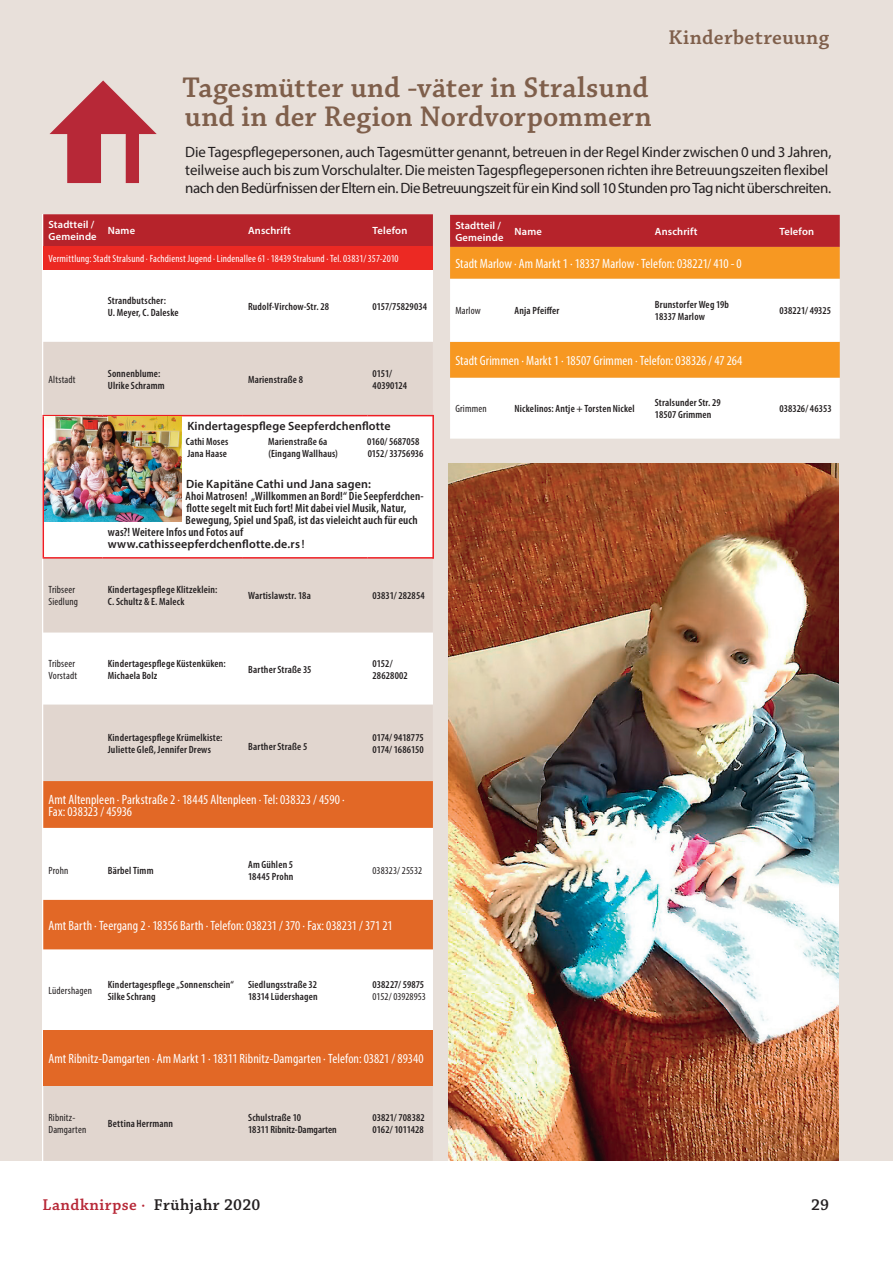
<style>
.page{position:relative;width:893px;height:1263px;background:#fff}
.page>*{position:absolute;margin:0;border:0;box-sizing:border-box;transform-origin:0 0}
.t1{font:600 30px/28.5px "Chaparral Pro";letter-spacing:.005em;color:#7f5f4b}
.t2{font:600 21px "Chaparral Pro";letter-spacing:.02em;color:#7f5f4b}
.t3{font:600 16.5px "Chaparral Pro";letter-spacing:.03em;color:#b72837}
.t4{font:600 16.5px "Chaparral Pro";color:#231f20}
.t5{font:15px/18px "Myriad Pro";letter-spacing:-.015em;color:#231f20}
.t6{font:condensed 13.5px/12px "Myriad Pro";letter-spacing:.005em;color:#fff}
.t7{font:600 condensed 12px "Myriad Pro";letter-spacing:.015em;color:#231f20}
.t8{font:600 12px "Myriad Pro";letter-spacing:.01em;color:#231f20}
.t9{font:600 condensed 10.5px/12px "Myriad Pro";letter-spacing:.02em;color:#231f20}
.t10{font:condensed 10.5px/12px "Myriad Pro";letter-spacing:.015em;color:#231f20}
.t11{font:condensed 10.5px "Myriad Pro";letter-spacing:.015em;color:#fff}
.t12{font:600 condensed 10.5px/12px "Myriad Pro";color:#231f20}
.t13{font:600 10.5px/12px "Myriad Pro";letter-spacing:.015em;color:#fff}
.t14{font:600 condensed 10.5px/12px "Myriad Pro";letter-spacing:-.005em;color:#231f20}
.t15{font:600 condensed 10.5px/12px "Myriad Pro";letter-spacing:-.01em;color:#231f20}
.s1{font-stretch:condensed}
.s2{color:#231f20}
</style>
<div class="page">
<div style="left:0;top:0;width:893px;height:1161px;background:#e8e0da"></div>
<svg style="left:50px;top:80px;width:107px;height:103px"></svg>
<div style="left:43px;top:214px;width:390px;height:32px;background:#b6232b"></div>
<div style="left:43px;top:246px;width:390px;height:24px;background:#ec2923"></div>
<div style="left:43px;top:270px;width:390px;height:72px;background:#fff"></div>
<svg style="left:43px;top:342px;width:390px;height:818px;fill:#e1d6cf"></svg>
<svg style="left:43px;top:781px;width:390px;height:168px;fill:#e26826"></svg>
<div style="left:43px;top:1030px;width:390px;height:56px;background:#e26826"></div>
<hr style="left:43px;top:462px;width:1px;height:95px;background:#ee1d23">
<hr style="left:43px;top:557px;width:60px;height:2px;background:#ee1d23">
<hr style="left:103px;top:557px;width:140px;height:2px;background:#ee1d23">
<hr style="left:243px;top:557px;width:124px;height:2px;background:#ee1d23">
<hr style="left:367px;top:557px;width:67px;height:2px;background:#ee1d23">
<hr style="left:43px;top:415px;width:60px;height:1px;background:#ee1d23">
<hr style="left:43px;top:416px;width:1px;height:46px;background:#ee1d23">
<hr style="left:103px;top:415px;width:140px;height:1px;background:#ee1d23">
<hr style="left:243px;top:415px;width:124px;height:1px;background:#ee1d23">
<hr style="left:367px;top:415px;width:67px;height:1px;background:#ee1d23">
<div style="left:450px;top:215px;width:390px;height:32px;background:#b6232b"></div>
<div style="left:450px;top:247px;width:390px;height:32px;background:#f79822"></div>
<svg style="left:450px;top:279px;width:390px;height:160px;fill:#fff"></svg>
<img style="left:44px;top:417px;width:137px;height:105px">
<hr style="left:432px;top:415px;width:2px;height:144px;background:#ee1d23">
<img style="left:449px;top:463px;width:390px;height:698px">
<h1 class="t1" style="left:182px;top:75px;width:471px">Tagesmütter und -väter in Stralsund und in der Region Nordvorpommern</h1>
<h2 class="t2" style="left:668px;top:25px;width:162px">Kinderbetreuung</h2>
<p class="t5" style="left:185px;top:143px;width:648px">Die Tagespflegepersonen, auch Tagesmütter genannt, betreuen in der Regel Kinder zwischen 0 und 3 Jahren, teilweise auch bis zum Vorschulalter. Die meisten Tagespflegepersonen richten ihre Betreuungszeiten flexibel nach den Bedürfnissen der Eltern ein. Die Betreuungszeit für ein Kind soll 10 Stunden pro Tag nicht überschreiten.</p>
<p class="t13" style="left:49px;top:218px;width:50px">Stadtteil /<br>Gemeinde</p>
<p class="t13" style="left:108px;top:224px;width:29px">Name</p>
<p class="t13" style="left:248px;top:224px;width:44px">Anschrift</p>
<p class="t13" style="left:373px;top:224px;width:36px">Telefon</p>
<p class="t11" style="left:49px;top:252px;width:352px">Vermittlung: Stadt Stralsund · Fachdienst Jugend · Lindenallee 61 · 18439 Stralsund · Tel. 03831/ 357-2010</p>
<p class="t9" style="left:108px;top:294px;width:72px">Strandbutscher:<br>U. Meyer, C. Daleske</p>
<p class="t9" style="left:248px;top:300px;width:82px">Rudolf-Virchow-Str. 28</p>
<p class="t9" style="left:373px;top:300px;width:56px">0157/75829034</p>
<p class="t10" style="left:49px;top:373px;width:29px">Altstadt</p>
<p class="t9" style="left:108px;top:367px;width:58px">Sonnenblume:<br>Ulrike Schramm</p>
<p class="t9" style="left:248px;top:373px;width:56px">Marienstraße 8</p>
<p class="t14" style="left:373px;top:367px;width:36px">0151/<br>40390124</p>
<p class="t8" style="left:187px;top:418px;width:205px">Kindertagespflege Seepferdchenflotte</p>
<p class="t9" style="left:186px;top:435px;width:44px">Cathi Moses</p>
<p class="t9" style="left:268px;top:435px;width:61px">Marienstraße 6a</p>
<p class="t9" style="left:367px;top:435px;width:54px">0160/ 5687058</p>
<p class="t9" style="left:187px;top:447px;width:41px">Jana Haase</p>
<p class="t9" style="left:268px;top:447px;width:71px">(Eingang Wallhaus)</p>
<p class="t14" style="left:368px;top:447px;width:57px">0152/ 33756936</p>
<p class="t8" style="left:186px;top:476px;width:186px">Die Kapitäne Cathi und Jana sagen:</p>
<p class="t7" style="left:186px;top:488px;width:240px">Ahoi Matrosen! „Willkommen an Bord!“ Die Seepferdchen-</p>
<p class="t7" style="left:186px;top:500px;width:221px">flotte segelt mit Euch fort! Mit dabei viel Musik, Natur,</p>
<p class="t7" style="left:186px;top:512px;width:234px">Bewegung, Spiel und Spaß, ist das vieleicht auch für euch</p>
<p class="t7" style="left:108px;top:524px;width:137px">was?! Weitere Infos und Fotos auf</p>
<p class="t8" style="left:108px;top:536px;width:198px">www.cathisseepferdchenflotte.de.rs <span class="s1">!</span></p>
<p class="t10" style="left:49px;top:583px;width:31px">Tribseer<br>Siedlung</p>
<p class="t9" style="left:108px;top:583px;width:111px">Kindertagespflege Klitzeklein:<br>C. Schultz &amp; E. Maleck</p>
<p class="t9" style="left:248px;top:589px;width:64px">Wartislawstr. 18a</p>
<p class="t9" style="left:373px;top:589px;width:54px">03831/ 282854</p>
<p class="t10" style="left:49px;top:657px;width:30px">Tribseer<br>Vorstadt</p>
<p class="t9" style="left:108px;top:657px;width:119px">Kindertagespflege Küstenküken:<br>Michaela Bolz</p>
<p class="t9" style="left:248px;top:663px;width:65px">Barther Straße 35</p>
<p class="t9" style="left:373px;top:657px;width:37px">0152/<br>28628002</p>
<p class="t9" style="left:108px;top:731px;width:116px">Kindertagespflege Krümelkiste:<br>Juliette Gleß, Jennifer Drews</p>
<p class="t9" style="left:248px;top:740px;width:61px">Barther Straße 5</p>
<p class="t15" style="left:373px;top:731px;width:53px">0174/ 9418775<br>0174/ 1686150</p>
<p class="t6" style="left:49px;top:793px;width:298px">Amt Altenpleen · Parkstraße 2 · 18445 Altenpleen · Tel: 038323 / 4590 ·<br>Fax: 038323 / 45936</p>
<p class="t10" style="left:49px;top:864px;width:21px">Prohn</p>
<p class="t9" style="left:108px;top:864px;width:47px">Bärbel Timm</p>
<p class="t9" style="left:248px;top:858px;width:47px">Am Gühlen 5<br>18445 Prohn</p>
<p class="t10" style="left:373px;top:864px;width:51px">038323/ 25532</p>
<p class="t6" style="left:49px;top:919px;width:346px">Amt Barth · Teergang 2 · 18356 Barth · Telefon: 038231 / 370 · Fax: 038231 / 371 21</p>
<p class="t10" style="left:49px;top:984px;width:45px">Lüdershagen</p>
<p class="t9" style="left:108px;top:978px;width:128px">Kindertagespflege „Sonnenschein“<br>Silke Schrang</p>
<p class="t9" style="left:248px;top:978px;width:71px">Siedlungsstraße 32<br>18314 Lüdershagen</p>
<p class="t9" style="left:373px;top:978px;width:53px">038227/ 59875</p>
<p class="t10" style="left:373px;top:990px;width:55px">0152/ 03928953</p>
<p class="t6" style="left:49px;top:1052px;width:377px">Amt Ribnitz-Damgarten · Am Markt 1 · 18311 Ribnitz-Damgarten · Telefon: 03821 / 89340</p>
<p class="t10" style="left:49px;top:1112px;width:39px">Ribnitz-<br>Damgarten</p>
<p class="t9" style="left:108px;top:1117px;width:67px">Bettina Herrmann</p>
<p class="t12" style="left:248px;top:1111px;width:90px">Schulstraße 10<br>18311 Ribnitz-Damgarten</p>
<p class="t12" style="left:373px;top:1111px;width:54px">03821/ 708382<br>0162/ 1011428</p>
<p class="t13" style="left:455px;top:219px;width:50px">Stadtteil /<br>Gemeinde</p>
<p class="t13" style="left:515px;top:225px;width:29px">Name</p>
<p class="t13" style="left:655px;top:225px;width:44px">Anschrift</p>
<p class="t13" style="left:779px;top:225px;width:36px">Telefon</p>
<p class="t6" style="left:455px;top:257px;width:288px">Stadt Marlow · Am Markt 1 · 18337 Marlow · Telefon: 038221/ 410 - 0</p>
<p class="t10" style="left:455px;top:305px;width:27px">Marlow</p>
<p class="t9" style="left:515px;top:305px;width:46px">Anja Pfeiffer</p>
<p class="t9" style="left:655px;top:299px;width:76px">Brunstorfer Weg 19b<br>18337 Marlow</p>
<p class="t12" style="left:779px;top:305px;width:53px">038221/ 49325</p>
<p class="t6" style="left:455px;top:354px;width:289px">Stadt Grimmen · Markt 1 · 18507 Grimmen · Telefon: 038326 / 47 264</p>
<p class="t10" style="left:455px;top:403px;width:33px">Grimmen</p>
<p class="t9" style="left:515px;top:402px;width:122px">Nickelinos: Antje + Torsten Nickel</p>
<p class="t9" style="left:655px;top:396px;width:67px">Stralsunder Str. 29<br>18507 Grimmen</p>
<p class="t12" style="left:779px;top:402px;width:54px">038326/ 46353</p>
<h3 class="t3" style="left:43px;top:1196px;width:219px">Landknirpse · <span class="s2">Frühjahr 2020</span></h3>
<h3 class="t4" style="left:811px;top:1196px;width:20px">29</h3>
</div>
